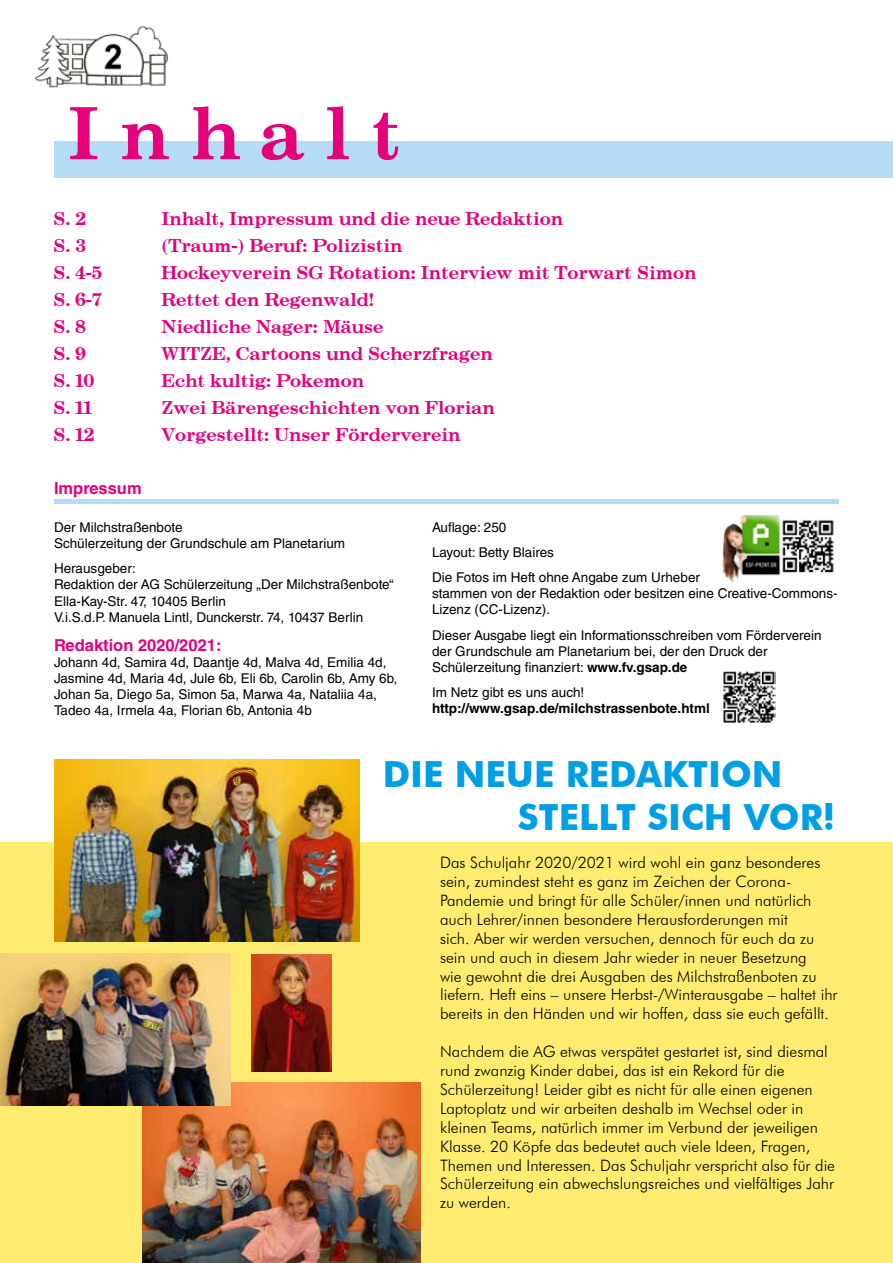
<style>
.page{position:relative;width:893px;height:1263px;background:#fff}
.page>*{position:absolute;margin:0;border:0;box-sizing:border-box;transform-origin:0 0}
.t1{font:72px "Century Schoolbook";color:#e5007c}
.t2{font:700 36px/43.2px "Futura BT";color:#009ee3}
.t3{font:18px "Century Schoolbook";color:#e5007c}
.t4{font:700 16.5px "Helvetica LT Std";color:#e5007c}
.t5{font:300 15.75px/18.9px "Futura BT";color:#000}
.t6{font:13.5px/16.2px "Helvetica LT Std";color:#000}
.t7{font:700 13.5px "Helvetica LT Std";color:#000}
.s1{font-weight:700}
</style>
<div class="page">
<div style="left:54px;top:141px;width:839px;height:36px;background:#b4dcf6"></div>
<div style="left:54px;top:499px;width:785px;height:5px;background:#b4dcf6"></div>
<div style="left:0;top:842px;width:893px;height:421px;background:#feec70"></div>
<img style="left:35px;top:26px;width:133px;height:61px">
<img style="left:143px;top:1083px;width:278px;height:180px">
<img style="left:723px;top:515px;width:111px;height:67px">
<img style="left:723px;top:671px;width:53px;height:52px">
<img style="left:54px;top:760px;width:306px;height:182px">
<img style="left:0;top:954px;width:230px;height:152px">
<img style="left:251px;top:955px;width:80px;height:117px">
<h1 class="t1" style="left:68px;top:90px;width:335px">I n h a l t</h1>
<p class="t3" style="left:53px;top:208px;width:34px">S. 2</p>
<p class="t3" style="left:161px;top:208px;width:403px">Inhalt, Impressum und die neue Redaktion</p>
<p class="t3" style="left:53px;top:235px;width:34px">S. 3</p>
<p class="t3" style="left:161px;top:235px;width:242px">(Traum-) Beruf: Polizistin</p>
<p class="t3" style="left:53px;top:262px;width:50px">S. 4-5</p>
<p class="t3" style="left:161px;top:262px;width:536px">Hockeyverein SG Rotation: Interview mit Torwart Simon</p>
<p class="t3" style="left:53px;top:289px;width:50px">S. 6-7</p>
<p class="t3" style="left:161px;top:289px;width:214px">Rettet den Regenwald!</p>
<p class="t3" style="left:53px;top:316px;width:34px">S. 8</p>
<p class="t3" style="left:161px;top:316px;width:223px">Niedliche Nager: Mäuse</p>
<p class="t3" style="left:53px;top:343px;width:34px">S. 9</p>
<p class="t3" style="left:161px;top:343px;width:333px">WITZE, Cartoons und Scherzfragen</p>
<p class="t3" style="left:53px;top:370px;width:42px">S. 10</p>
<p class="t3" style="left:161px;top:370px;width:204px">Echt kultig: Pokemon</p>
<p class="t3" style="left:53px;top:397px;width:40px">S. 11</p>
<p class="t3" style="left:161px;top:397px;width:335px">Zwei Bärengeschichten von Florian</p>
<p class="t3" style="left:53px;top:424px;width:42px">S. 12</p>
<p class="t3" style="left:161px;top:424px;width:301px">Vorgestellt: Unser Förderverein</p>
<p class="t4" style="left:54px;top:478px;width:89px">Impressum</p>
<p class="t6" style="left:54px;top:519px;width:293px">Der Milchstraßenbote<br>Schülerzeitung der Grundschule am Planetarium</p>
<p class="t6" style="left:54px;top:560px;width:341px">Herausgeber:<br>Redaktion der AG Schülerzeitung „Der Milchstraßenbote“ Ella-Kay-Str. 47, 10405 Berlin<br>V.i.S.d.P. Manuela Lintl, Dunckerstr. 74, 10437 Berlin</p>
<p class="t4" style="left:54px;top:635px;width:169px">Redaktion 2020/2021:</p>
<p class="t6" style="left:54px;top:654px;width:345px">Johann 4d, Samira 4d, Daantje 4d, Malva 4d, Emilia 4d, Jasmine 4d, Maria 4d, Jule 6b, Eli 6b, Carolin 6b, Amy 6b, Johan 5a, Diego 5a, Simon 5a, Marwa 4a, Nataliia 4a, Tadeo 4a, Irmela 4a, Florian 6b, Antonia 4b</p>
<p class="t6" style="left:432px;top:514px;width:269px;line-height:25.2px">Auflage: 250<br>Layout: Betty Blaires<br>Die Fotos im Heft ohne Angabe zum Urheber</p>
<p class="t6" style="left:432px;top:585px;width:407px">stammen von der Redaktion oder besitzen eine Creative-Commons-<br>Lizenz (CC-Lizenz).</p>
<p class="t6" style="left:432px;top:627px;width:391px">Dieser Ausgabe liegt ein Informationsschreiben vom Förderverein der Grundschule am Planetarium bei, der den Druck der<br>Schülerzeitung finanziert: <span class="s1">www.fv.gsap.de</span></p>
<p class="t6" style="left:432px;top:684px;width:154px">Im Netz gibt es uns auch!</p>
<p class="t7" style="left:432px;top:700px;width:279px">http://www.gsap.de/milchstrassenbote.html</p>
<h2 class="t2" style="left:518px;top:752px;width:319px;text-indent:-135px">DIE NEUE REDAKTION<br>STELLT SICH VOR!</h2>
<p class="t5" style="left:440px;top:853px;width:399px">Das Schuljahr 2020/2021 wird wohl ein ganz besonderes sein, zumindest steht es ganz im Zeichen der Corona-Pandemie und bringt für alle Schüler/innen und natürlich auch Lehrer/innen besondere Herausforderungen mit<br>sich. Aber wir werden versuchen, dennoch für euch da zu sein und auch in diesem Jahr wieder in neuer Besetzung<br>wie gewohnt die drei Ausgaben des Milchstraßenboten zu liefern. Heft eins – unsere Herbst-/Winterausgabe – haltet ihr bereits in den Händen und wir hoffen, dass sie euch gefällt.</p>
<p class="t5" style="left:440px;top:1042px;width:396px">Nachdem die AG etwas verspätet gestartet ist, sind diesmal rund zwanzig Kinder dabei, das ist ein Rekord für die Schülerzeitung! Leider gibt es nicht für alle einen eigenen Laptoplatz und wir arbeiten deshalb im Wechsel oder in kleinen Teams, natürlich immer im Verbund der jeweiligen Klasse. 20 Köpfe das bedeutet auch viele Ideen, Fragen, Themen und Interessen. Das Schuljahr verspricht also für die Schülerzeitung ein abwechslungsreiches und vielfältiges Jahr zu werden.</p>
</div>
